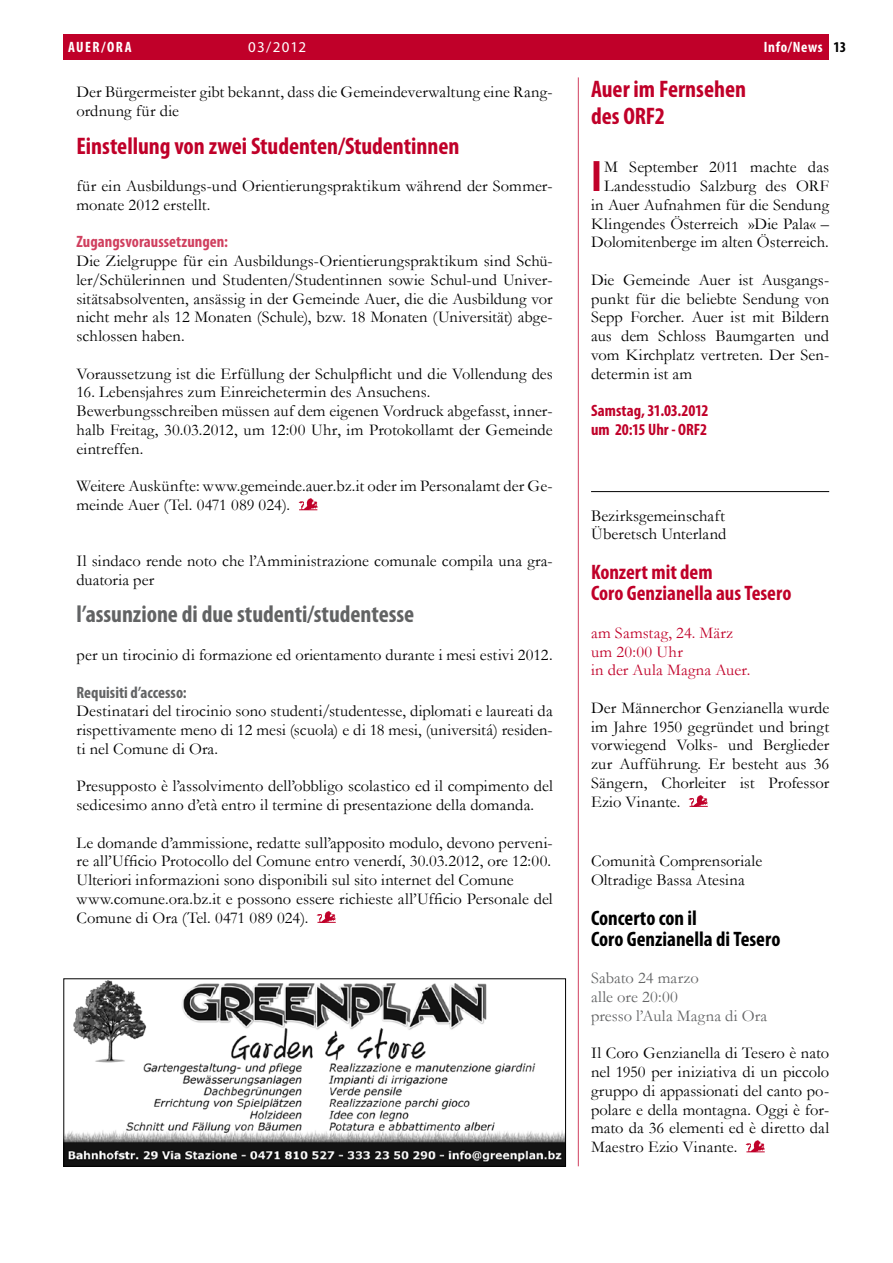
<style>
.page{position:relative;width:893px;height:1263px;background:#fff}
.page>*{position:absolute;margin:0;border:0;box-sizing:border-box;transform-origin:0 0}
.t1{font:700 condensed 44.25px "Myriad Pro";color:#c00029}
.t2{font:700 condensed 24px/27px "Myriad Pro";color:#c00029}
.t3{font:700 condensed 24px "Myriad Pro";color:#626364}
.t4{font:700 condensed 21px/21px "Myriad Pro";color:#c00029}
.t5{font:700 condensed 21px/21px "Myriad Pro";color:#000}
.t6{font:16.5px/18.8px "Garamond";letter-spacing:.005em;color:#000}
.t7{font:16.5px/18.8px "Garamond";letter-spacing:.01em;color:#626364}
.t8{font:16.5px/18.8px "Garamond";letter-spacing:.015em;color:#c00029}
.t9{font:700 condensed 16.5px/18.8px "Myriad Pro";color:#c00029}
.t10{font:700 condensed 16.5px "Myriad Pro";letter-spacing:.005em;color:#d0405f}
.t11{font:700 condensed 16.5px "Myriad Pro";letter-spacing:.005em;color:#626364}
.t12{font:700 condensed 15px "Myriad Pro";letter-spacing:.07em;color:#fff}
.t13{font:15px "Myriad Pro";letter-spacing:.07em;color:#fff}
.t14{font:700 condensed 15px "Myriad Pro";color:#000}
</style>
<div class="page">
<div style="left:64px;top:34px;width:765px;height:26px;background:#c00029"></div>
<img style="left:298px;top:498px;width:20px;height:12px">
<svg style="left:299px;top:509px;width:18px;height:1px"></svg>
<img style="left:317px;top:911px;width:19px;height:11px">
<svg style="left:317px;top:922px;width:19px;height:1px"></svg>
<img style="left:65px;top:980px;width:499px;height:185px">
<div style="left:63px;top:978px;width:503px;height:189px;border:1px solid #000"></div>
<hr style="left:578px;top:77px;width:1px;height:1089px;background:#d0405f">
<img style="left:689px;top:795px;width:19px;height:11px">
<svg style="left:689px;top:806px;width:19px;height:1px"></svg>
<img style="left:746px;top:1140px;width:19px;height:11px">
<svg style="left:746px;top:1151px;width:19px;height:1px"></svg>
<hr style="left:591px;top:491px;width:238px;height:1px;background:#000">
<p class="t12" style="left:764px;top:37px;width:61px">Info/News</p>
<p class="t12" style="left:68px;top:37px;width:65px">AUER/ORA</p>
<p class="t13" style="left:248px;top:37px;width:59px">03/2012</p>
<p class="t14" style="left:833px;top:37px;width:14px">13</p>
<p class="t6" style="left:77px;top:82px;width:478px">Der Bürgermeister gibt bekannt, dass die Gemeindeverwaltung eine Rang&shy;ordnung für die</p>
<h2 class="t2" style="left:77px;top:132px;width:384px">Einstellung von zwei Studenten/Studentinnen</h2>
<p class="t6" style="left:77px;top:176px;width:478px">für ein Ausbildungs-und Orientierungspraktikum während der Sommer&shy;monate 2012 erstellt.</p>
<p class="t10" style="left:77px;top:232px;width:153px">Zugangsvoraussetzungen:</p>
<p class="t6" style="left:77px;top:251px;width:478px;text-align:justify">Die Zielgruppe für ein Ausbildungs-Orientierungspraktikum sind Schü&shy;ler/Schülerinnen und Studenten/Studentinnen sowie Schul-und Univer&shy;sitätsabsolventen, ansässig in der Gemeinde Auer, die die Ausbildung vor nicht mehr als 12 Monaten (Schule), bzw. 18 Monaten (Universität) abge&shy;schlossen haben.</p>
<p class="t6" style="left:77px;top:364px;width:478px">Voraussetzung ist die Erfüllung der Schulpflicht und die Vollendung des</p>
<p class="t6" style="left:77px;top:382px;width:478px">16. Lebensjahres zum Einreichetermin des Ansuchens.<br>Bewerbungsschreiben müssen auf dem eigenen Vordruck abgefasst, inner&shy;halb Freitag, 30.03.2012, um 12:00 Uhr, im Protokollamt der Gemeinde eintreffen.</p>
<p class="t6" style="left:77px;top:476px;width:478px">Weitere Auskünfte: www.gemeinde.auer.bz.it oder im Personalamt der Ge&shy;meinde Auer (Tel. 0471 089 024).</p>
<h2 class="t2" style="left:591px;top:75px;width:156px">Auer im Fernsehen des ORF2</h2>
<h1 class="t1" style="left:591px;top:149px;width:12px">I</h1>
<p class="t6" style="left:591px;top:157px;width:240px;text-align:right">m September 2011 machte das<br>Landesstudio Salzburg des ORF in Auer Aufnahmen für die Sendung<br>Klingendes Österreich »Die Pala« –<br>Dolomitenberge im alten Österreich.</p>
<p class="t6" style="left:591px;top:270px;width:240px;text-align:justify">Die Gemeinde Auer ist Ausgangs&shy;punkt für die beliebte Sendung von Sepp Forcher. Auer ist mit Bildern aus dem Schloss Baumgarten und vom Kirchplatz vertreten. Der Sen&shy;determin ist am</p>
<p class="t9" style="left:591px;top:401px;width:119px">Samstag, 31.03.2012 um 20:15 Uhr - ORF2</p>
<p class="t6" style="left:591px;top:506px;width:137px">Bezirksgemeinschaft<br>Überetsch Unterland</p>
<p class="t4" style="left:591px;top:561px;width:202px">Konzert mit dem<br>Coro Genzianella aus Tesero</p>
<p class="t8" style="left:591px;top:623px;width:161px">am Samstag, 24. März um 20:00 Uhr<br>in der Aula Magna Auer.</p>
<p class="t6" style="left:591px;top:698px;width:240px;text-align:justify">Der Männerchor Genzianella wurde im Jahre 1950 gegründet und bringt vorwiegend Volks- und Berglieder zur Aufführung. Er besteht aus 36<br>Sängern, Chorleiter ist Professor Ezio Vinante.</p>
<p class="t6" style="left:77px;top:551px;width:478px">Il sindaco rende noto che l’Amministrazione comunale compila una gra&shy;duatoria per</p>
<h2 class="t3" style="left:77px;top:599px;width:339px">l’assunzione di due studenti/studentesse</h2>
<p class="t6" style="left:77px;top:645px;width:478px">per un tirocinio di formazione ed orientamento durante i mesi estivi 2012.</p>
<p class="t11" style="left:77px;top:682px;width:112px">Requisiti d’accesso:</p>
<p class="t6" style="left:77px;top:701px;width:478px;text-align:justify">Destinatari del tirocinio sono studenti/studentesse, diplomati e laureati da rispettivamente meno di 12 mesi (scuola) e di 18 mesi, (universitá) residen&shy;ti nel Comune di Ora.</p>
<p class="t6" style="left:77px;top:776px;width:478px">Presupposto è l’assolvimento dell’obbligo scolastico ed il compimento del sedicesimo anno d’età entro il termine di presentazione della domanda.</p>
<p class="t6" style="left:77px;top:832px;width:478px">Le domande d’ammissione, redatte sull’apposito modulo, devono perveni&shy;re all’Ufficio Protocollo del Comune entro venerdí, 30.03.2012, ore 12:00.<br>Ulteriori informazioni sono disponibili sul sito internet del Comune www.comune.ora.bz.it e possono essere richieste all’Ufficio Personale del Comune di Ora (Tel. 0471 089 024).</p>
<p class="t6" style="left:591px;top:851px;width:173px">Comunità Comprensoriale<br>Oltradige Bassa Atesina</p>
<p class="t5" style="left:591px;top:907px;width:191px">Concerto con il<br>Coro Genzianella di Tesero</p>
<p class="t7" style="left:591px;top:968px;width:178px">Sabato 24 marzo<br>alle ore 20:00<br>presso l’Aula Magna di Ora</p>
<p class="t6" style="left:591px;top:1043px;width:240px;text-align:justify">Il Coro Genzianella di Tesero è nato nel 1950 per iniziativa di un piccolo gruppo di appassionati del canto po&shy;polare e della montagna. Oggi è for&shy;mato da 36 elementi ed è diretto dal Maestro Ezio Vinante.</p>
</div>
